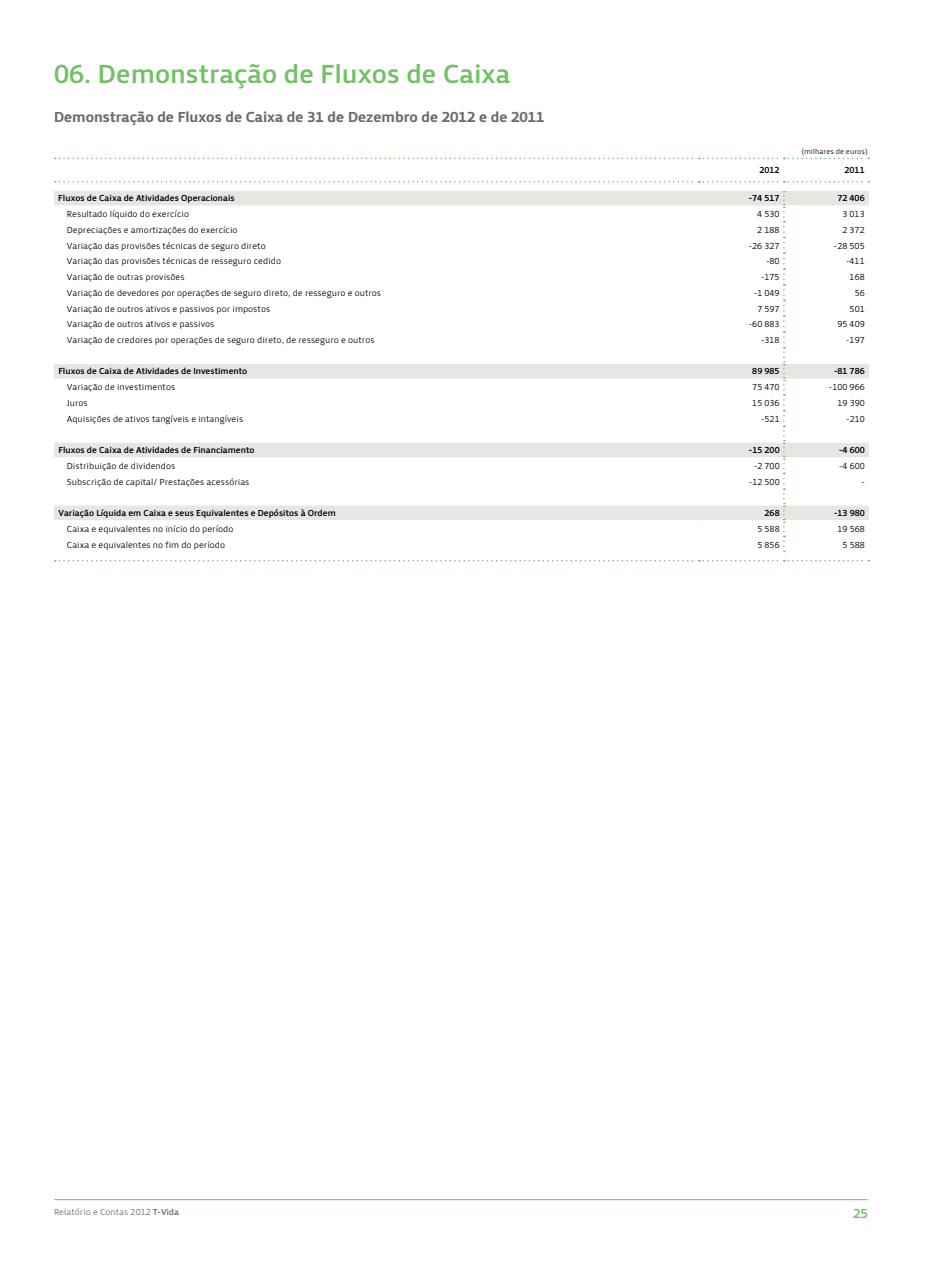
<style>
.page{position:relative;width:936px;height:1263px;background:#fff}
.page>*{position:absolute;margin:0;border:0;box-sizing:border-box;transform-origin:0 0}
.t1{font:27px "Priva Three Pro";color:#73c167}
.t2{font:15px "Priva Four Pro";color:#6d6d66}
.t3{font:13.5px "Priva Three Pro";color:#73c167}
.t4{font:9px "Priva One Pro";color:#000}
.t5{font:9px "Priva Three Pro";color:#000}
.t6{font:9px "Priva One Pro";color:#6d6d66}
.t7{font:7.5px "Priva One Pro";color:#000}
.s1{font-family:"Priva Three Pro"}
</style>
<div class="page">
<hr style="left:54px;top:1199px;width:813px;height:1px;background:#73c167">
<svg style="left:54px;top:191px;width:814px;height:329px"></svg>
<svg style="left:55px;top:181px;width:814px;height:2px"></svg>
<svg style="left:55px;top:560px;width:814px;height:1px"></svg>
<svg style="left:55px;top:158px;width:814px;height:1px"></svg>
<hr style="left:783px;top:205px;width:85px;height:2px;background:#fff">
<hr style="left:698px;top:205px;width:85px;height:2px;background:#fff">
<hr style="left:54px;top:205px;width:644px;height:2px;background:#fff">
<hr style="left:783px;top:363px;width:85px;height:1px;background:#fff">
<hr style="left:783px;top:379px;width:85px;height:1px;background:#fff">
<hr style="left:698px;top:363px;width:85px;height:1px;background:#fff">
<hr style="left:698px;top:379px;width:85px;height:1px;background:#fff">
<hr style="left:54px;top:363px;width:644px;height:1px;background:#fff">
<hr style="left:54px;top:379px;width:644px;height:1px;background:#fff">
<hr style="left:783px;top:441px;width:85px;height:2px;background:#fff">
<hr style="left:783px;top:457px;width:85px;height:1px;background:#fff">
<hr style="left:698px;top:441px;width:85px;height:2px;background:#fff">
<hr style="left:698px;top:457px;width:85px;height:1px;background:#fff">
<hr style="left:54px;top:441px;width:644px;height:2px;background:#fff">
<hr style="left:54px;top:457px;width:644px;height:1px;background:#fff">
<hr style="left:783px;top:504px;width:85px;height:1px;background:#fff">
<hr style="left:698px;top:504px;width:85px;height:1px;background:#fff">
<svg style="left:783px;top:191px;width:1px;height:361px"></svg>
<hr style="left:54px;top:504px;width:644px;height:1px;background:#fff">
<h1 class="t1" style="left:54px;top:57px;width:458px">06. Demonstração de Fluxos de Caixa</h1>
<h2 class="t2" style="left:54px;top:107px;width:492px">Demonstração de Fluxos de Caixa de 31 de Dezembro de 2012 e de 2011</h2>
<p class="t7" style="left:801px;top:147px;width:67px">(milhares de euros)</p>
<p class="t5" style="left:759px;top:165px;width:22px">2012</p>
<p class="t5" style="left:844px;top:165px;width:22px">2011</p>
<p class="t5" style="left:58px;top:193px;width:178px">Fluxos de Caixa de Atividades Operacionais</p>
<p class="t5" style="left:748px;top:193px;width:32px">-74 517</p>
<p class="t5" style="left:837px;top:193px;width:29px">72 406</p>
<p class="t4" style="left:67px;top:209px;width:124px">Resultado líquido do exercício</p>
<p class="t4" style="left:757px;top:209px;width:24px">4 530</p>
<p class="t4" style="left:842px;top:209px;width:24px">3 013</p>
<p class="t4" style="left:67px;top:224px;width:172px">Depreciações e amortizações do exercício</p>
<p class="t4" style="left:757px;top:224px;width:24px">2 188</p>
<p class="t4" style="left:842px;top:224px;width:24px">2 372</p>
<p class="t4" style="left:67px;top:240px;width:200px">Variação das provisões técnicas de seguro direto</p>
<p class="t4" style="left:748px;top:240px;width:32px">-26 327</p>
<p class="t4" style="left:833px;top:240px;width:32px">-28 505</p>
<p class="t4" style="left:67px;top:256px;width:216px">Variação das provisões técnicas de resseguro cedido</p>
<p class="t4" style="left:766px;top:256px;width:15px">-80</p>
<p class="t4" style="left:846px;top:256px;width:20px">-411</p>
<p class="t4" style="left:67px;top:271px;width:119px">Variação de outras provisões</p>
<p class="t4" style="left:761px;top:271px;width:20px">-175</p>
<p class="t4" style="left:849px;top:271px;width:17px">168</p>
<p class="t4" style="left:67px;top:287px;width:316px">Variação de devedores por operações de seguro direto, de resseguro e outros</p>
<p class="t4" style="left:753px;top:287px;width:27px">-1 049</p>
<p class="t4" style="left:854px;top:287px;width:12px">56</p>
<p class="t4" style="left:67px;top:303px;width:205px">Variação de outros ativos e passivos por impostos</p>
<p class="t4" style="left:757px;top:303px;width:24px">7 597</p>
<p class="t4" style="left:849px;top:303px;width:17px">501</p>
<p class="t4" style="left:67px;top:318px;width:149px">Variação de outros ativos e passivos</p>
<p class="t4" style="left:748px;top:318px;width:32px">-60 883</p>
<p class="t4" style="left:837px;top:318px;width:29px">95 409</p>
<p class="t4" style="left:67px;top:334px;width:309px">Variação de credores por operações de seguro direto, de resseguro e outros</p>
<p class="t4" style="left:761px;top:334px;width:20px">-318</p>
<p class="t4" style="left:846px;top:334px;width:20px">-197</p>
<p class="t5" style="left:58px;top:366px;width:190px">Fluxos de Caixa de Atividades de Investimento</p>
<p class="t5" style="left:752px;top:366px;width:29px">89 985</p>
<p class="t5" style="left:834px;top:366px;width:32px">-81 786</p>
<p class="t4" style="left:67px;top:382px;width:110px">Variação de investimentos</p>
<p class="t4" style="left:752px;top:382px;width:29px">75 470</p>
<p class="t4" style="left:828px;top:382px;width:37px">-100 966</p>
<p class="t4" style="left:67px;top:397px;width:23px">Juros</p>
<p class="t4" style="left:752px;top:397px;width:29px">15 036</p>
<p class="t4" style="left:837px;top:397px;width:29px">19 390</p>
<p class="t4" style="left:67px;top:413px;width:178px">Aquisições de ativos tangíveis e intangíveis</p>
<p class="t4" style="left:761px;top:413px;width:20px">-521</p>
<p class="t4" style="left:846px;top:413px;width:20px">-210</p>
<p class="t5" style="left:58px;top:444px;width:198px">Fluxos de Caixa de Atividades de Financiamento</p>
<p class="t5" style="left:749px;top:444px;width:32px">-15 200</p>
<p class="t5" style="left:839px;top:444px;width:27px">-4 600</p>
<p class="t4" style="left:67px;top:460px;width:110px">Distribuição de dividendos</p>
<p class="t4" style="left:754px;top:460px;width:27px">-2 700</p>
<p class="t4" style="left:839px;top:460px;width:27px">-4 600</p>
<p class="t4" style="left:67px;top:476px;width:184px">Subscrição de capital/ Prestações acessórias</p>
<p class="t4" style="left:749px;top:476px;width:32px">-12 500</p>
<p class="t4" style="left:861px;top:476px;width:5px">-</p>
<p class="t5" style="left:58px;top:507px;width:279px">Variação Líquida em Caixa e seus Equivalentes e Depósitos à Ordem</p>
<p class="t5" style="left:764px;top:507px;width:17px">268</p>
<p class="t5" style="left:834px;top:507px;width:32px">-13 980</p>
<p class="t4" style="left:67px;top:523px;width:168px">Caixa e equivalentes no início do período</p>
<p class="t4" style="left:757px;top:523px;width:24px">5 588</p>
<p class="t4" style="left:837px;top:523px;width:29px">19 568</p>
<p class="t4" style="left:67px;top:539px;width:160px">Caixa e equivalentes no fim do período</p>
<p class="t4" style="left:757px;top:539px;width:24px">5 856</p>
<p class="t4" style="left:842px;top:539px;width:24px">5 588</p>
<p class="t6" style="left:54px;top:1206px;width:126px">Relatório e Contas 2012 <span class="s1">T-Vida</span></p>
<h3 class="t3" style="left:853px;top:1205px;width:16px">25</h3>
</div>
